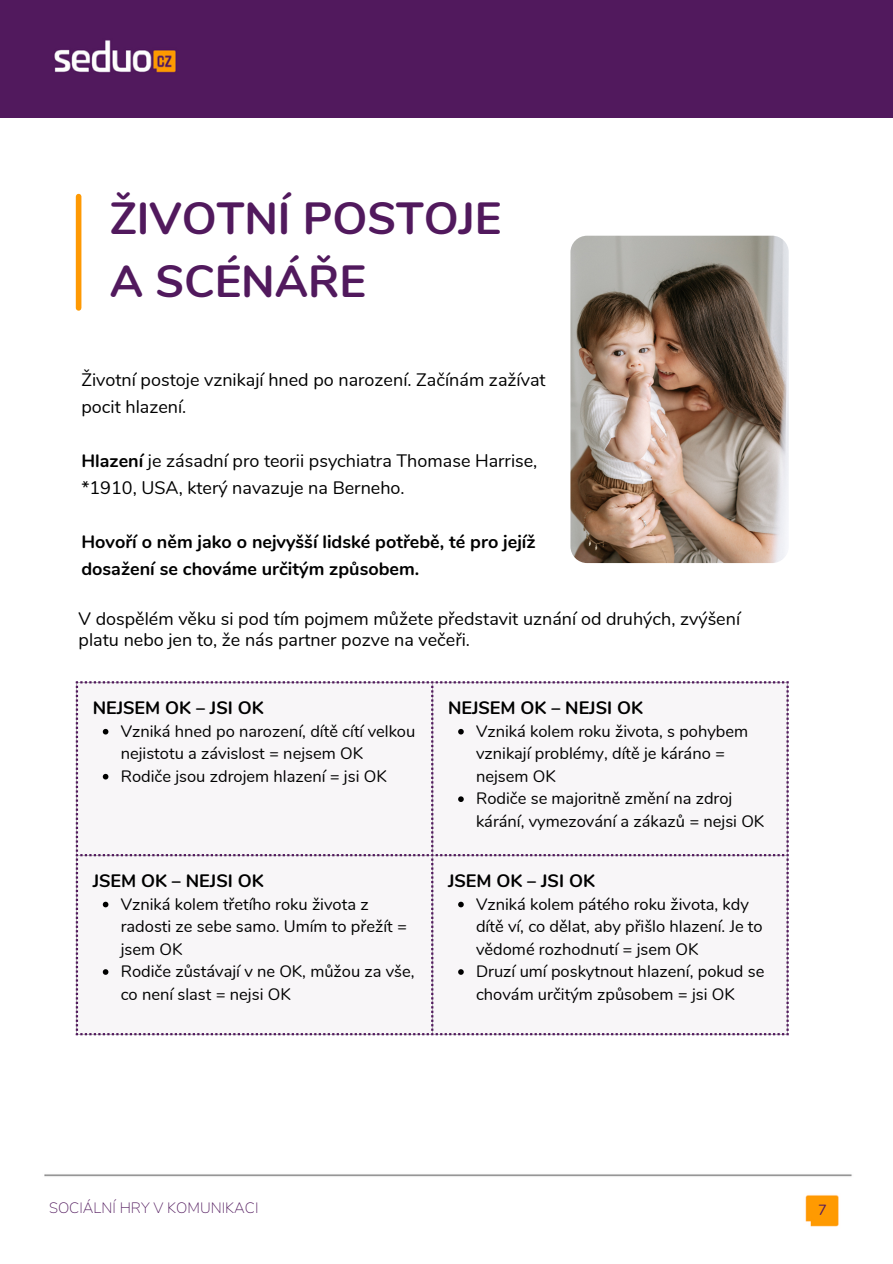
<style>
.page{position:relative;width:893px;height:1264px;background:#fff}
.page>*{position:absolute;margin:0;border:0;box-sizing:border-box;transform-origin:0 0}
.t1{font:700 45px/63px "Nunito";color:#51195d}
.t2{font:18px/27px "Nunito";color:#000}
.t3{font:700 18px/27px "Nunito";color:#000}
.t4{font:16.5px/22.5px "Nunito";color:#000}
.t5{font:200 15px "Nunito Sans";color:#51195d}
.t6{font:14.7px "Nunito";color:#51195d}
.s1{font-weight:700}
</style>
<div class="page">
<div style="left:0;top:0;width:892px;height:117px;background:#51195d"></div>
<img style="left:54px;top:40px;width:122px;height:33px">
<div style="left:76px;top:197px;width:5px;height:111px;background:#fe9903"></div>
<img style="left:805px;top:1195px;width:34px;height:32px">
<div style="left:76px;top:681px;width:357px;height:354px;background:#f8f6f8"></div>
<div style="left:435px;top:681px;width:353px;height:354px;background:#f8f6f8"></div>
<img style="left:570px;top:236px;width:218px;height:327px;border-radius:17px">
<h1 class="t1" style="left:110px;top:188px;width:393px">ŽIVOTNÍ POSTOJE<br>A SCÉNÁŘE</h1>
<p class="t2" style="left:81px;top:366px;width:465px">Životní postoje vznikají hned po narození. Začínám zažívat pocit hlazení.</p>
<p class="t2" style="left:81px;top:447px;width:457px"><span class="s1">Hlazení</span> je zásadní pro teorii psychiatra Thomase Harrise, *1910, USA, který navazuje na Berneho.</p>
<p class="t3" style="left:81px;top:528px;width:455px">Hovoří o něm jako o nejvyšší lidské potřebě, té pro jejíž dosažení se chováme určitým způsobem.</p>
<p class="t2" style="left:79px;top:608px;width:663px;line-height:21.3px">V dospělém věku si pod tím pojmem můžete představit uznání od druhých, zvýšení platu nebo jen to, že nás partner pozve na večeři.</p>
<p class="t3" style="left:93px;top:695px;width:172px">NEJSEM OK – JSI OK</p>
<p class="t4" style="left:121px;top:720px;width:296px">Vzniká hned po narození, dítě cítí velkou nejistotu a závislost = nejsem OK<br>Rodiče jsou zdrojem hlazení = jsi OK</p>
<p class="t3" style="left:93px;top:867px;width:172px">JSEM OK – NEJSI OK</p>
<p class="t4" style="left:121px;top:892px;width:295px">Vzniká kolem třetího roku života z radosti ze sebe samo. Umím to přežít = jsem OK<br>Rodiče zůstávají v ne OK, můžou za vše, co není slast = nejsi OK</p>
<p class="t3" style="left:448px;top:695px;width:196px">NEJSEM OK – NEJSI OK</p>
<p class="t4" style="left:476px;top:720px;width:290px">Vzniká kolem roku života, s pohybem vznikají problémy, dítě je káráno = nejsem OK<br>Rodiče se majoritně změní na zdroj kárání, vymezování a zákazů = nejsi OK</p>
<p class="t3" style="left:448px;top:867px;width:148px">JSEM OK – JSI OK</p>
<p class="t4" style="left:476px;top:892px;width:290px">Vzniká kolem pátého roku života, kdy dítě ví, co dělat, aby přišlo hlazení. Je to vědomé rozhodnutí = jsem OK<br>Druzí umí poskytnout hlazení, pokud se chovám určitým způsobem = jsi OK</p>
<p class="t5" style="left:49px;top:1197px;width:211px">SOCIÁLNÍ HRY V KOMUNIKACI</p>
<p class="t6" style="left:818px;top:1199px;width:10px">7</p>
</div>
